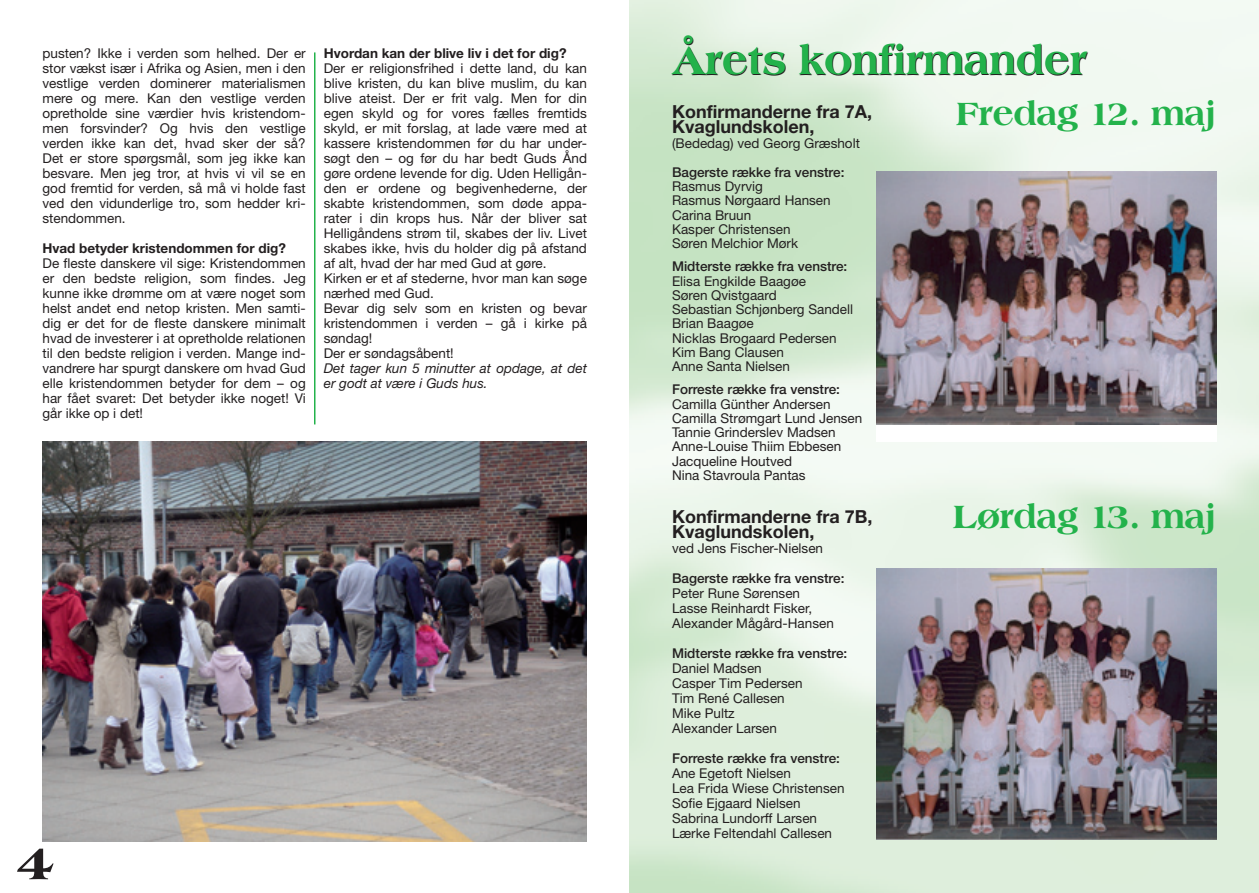
<style>
.page{position:relative;width:1259px;height:893px;background:#fff}
.page>*{position:absolute;margin:0;border:0;box-sizing:border-box;transform-origin:0 0}
.t1{font:800 42px "Americana LT";letter-spacing:-.02em;color:#231f20}
.t2{font:800 34.5px "Americana LT";letter-spacing:-.02em;color:#23b24b}
.t3{font:700 18px/15px "Helvetica Neue LT";color:#231f20}
.t4{font:13.5px/15px "Helvetica Neue LT";color:#231f20}
.t5{font:500 13.5px "Helvetica Neue LT";color:#231f20}
.t6{font:700 13.5px "Helvetica Neue LT";color:#231f20}
.t7{font:italic 13.5px/15px "Helvetica Neue LT";color:#231f20}
</style>
<div class="page">
<img style="left:629px;top:0;width:630px;height:893px">
<hr style="left:314px;top:52px;width:1px;height:372px;background:#23b24b">
<img style="left:43px;top:441px;width:544px;height:401px">
<div style="left:876px;top:171px;width:340px;height:271px;background:#fff"></div>
<img style="left:876px;top:171px;width:340px;height:254px">
<img style="left:876px;top:569px;width:340px;height:271px">
<p class="t4" style="left:43px;top:45px;width:265px;text-align:justify">pusten? Ikke i verden som helhed. Der er stor vækst især i Afrika og Asien, men i den vestlige verden dominerer materialismen mere og mere. Kan den vestlige verden opretholde sine værdier hvis kristendom&shy;men forsvinder? Og hvis den vestlige verden ikke kan det, hvad sker der så?<br>Det er store spørgsmål, som jeg ikke kan be-svare. Men jeg tror, at hvis vi vil se en god fremtid for verden, så må vi holde fast ved den vidunderlige tro, som hedder kri&shy;stendommen.</p>
<p class="t6" style="left:43px;top:239px;width:245px">Hvad betyder kristendommen for dig?</p>
<p class="t4" style="left:43px;top:255px;width:265px;text-align:justify">De fleste danskere vil sige: Kristendommen er den bedste religion, som findes. Jeg kunne ikke drømme om at være noget som helst andet end netop kristen. Men samti&shy;dig er det for de fleste danskere minimalt hvad de investerer i at opretholde relationen til den bedste religion i verden. Mange ind&shy;vandrere har spurgt danskere om hvad Gud elle kristendommen betyder for dem – og har fået svaret: Det betyder ikke noget! Vi går ikke op i det!</p>
<p class="t6" style="left:324px;top:44px;width:244px">Hvordan kan der blive liv i det for dig?</p>
<p class="t4" style="left:324px;top:60px;width:265px">Der er religionsfrihed i dette land, du kan blive kristen, du kan blive muslim, du kan blive ateist. Der er frit valg. Men for din egen skyld og for vores fælles fremtids skyld, er mit forslag, at lade være med at kassere kristendommen før du har under&shy;søgt den – og før du har bedt Guds Ånd gøre ordene levende for dig. Uden Helligån&shy;den er ordene og begivenhederne, der skabte kristendommen, som døde appa&shy;rater i din krops hus. Når der bliver sat Helligåndens strøm til, skabes der liv. Livet skabes ikke, hvis du holder dig på afstand af alt, hvad der har med Gud at gøre.<br>Kirken er et af stederne, hvor man kan søge nærhed med Gud.<br>Bevar dig selv som en kristen og bevar kristendommen i verden – gå i kirke på søndag!<br>Der er søndagsåbent!</p>
<p class="t7" style="left:324px;top:360px;width:265px">Det tager kun 5 minutter at opdage, at det er godt at være i Guds hus.</p>
<h1 class="t1" style="left:672px;top:36px;width:417px">Årets konfirmander</h1>
<h2 class="t2" style="left:956px;top:93px;width:262px">Fredag 12. maj</h2>
<h3 class="t3" style="left:672px;top:103px;width:201px">Konfirmanderne fra 7A,<br>Kvaglundskolen,</h3>
<p class="t4" style="left:672px;top:135px;width:189px">(Bededag) ved Georg Græsholt</p>
<p class="t5" style="left:672px;top:164px;width:174px">Bagerste række fra venstre:</p>
<p class="t4" style="left:672px;top:179px;width:160px;line-height:14.2px">Rasmus Dyrvig<br>Rasmus Nørgaard Hansen<br>Carina Bruun<br>Kasper Christensen<br>Søren Melchior Mørk</p>
<p class="t5" style="left:672px;top:258px;width:177px">Midterste række fra venstre:</p>
<p class="t4" style="left:672px;top:273px;width:183px;line-height:14.2px">Elisa Engkilde Baagøe<br>Søren Qvistgaard<br>Sebastian Schjønberg Sandell<br>Brian Baagøe<br>Nicklas Brogaard Pedersen<br>Kim Bang Clausen<br>Anne Santa Nielsen</p>
<p class="t5" style="left:672px;top:381px;width:169px">Forreste række fra venstre:</p>
<p class="t4" style="left:672px;top:396px;width:192px;line-height:14.2px">Camilla Günther Andersen<br>Camilla Strømgart Lund Jensen<br>Tannie Grinderslev Madsen<br>Anne-Louise Thiim Ebbesen<br>Jacqueline Houtved<br>Nina Stavroula Pantas</p>
<h3 class="t3" style="left:672px;top:508px;width:202px">Konfirmanderne fra 7B,<br>Kvaglundskolen,</h3>
<p class="t4" style="left:672px;top:540px;width:153px">ved Jens Fischer-Nielsen</p>
<p class="t5" style="left:672px;top:570px;width:174px">Bagerste række fra venstre:</p>
<p class="t4" style="left:672px;top:585px;width:163px">Peter Rune Sørensen<br>Lasse Reinhardt Fisker,<br>Alexander Mågård-Hansen</p>
<p class="t5" style="left:672px;top:645px;width:177px">Midterste række fra venstre:</p>
<p class="t4" style="left:672px;top:660px;width:132px">Daniel Madsen<br>Casper Tim Pedersen<br>Tim René Callesen<br>Mike Pultz<br>Alexander Larsen</p>
<p class="t5" style="left:672px;top:750px;width:169px">Forreste række fra venstre:</p>
<p class="t4" style="left:672px;top:765px;width:174px">Ane Egetoft Nielsen<br>Lea Fri-d-a Wiese Christensen<br>Sofie Ejgaard Nielsen<br>Sabrina Lundorff Larsen<br>Lærke Feltendahl Callesen</p>
<h2 class="t2" style="left:953px;top:496px;width:265px">Lørdag 13. maj</h2>
</div>
